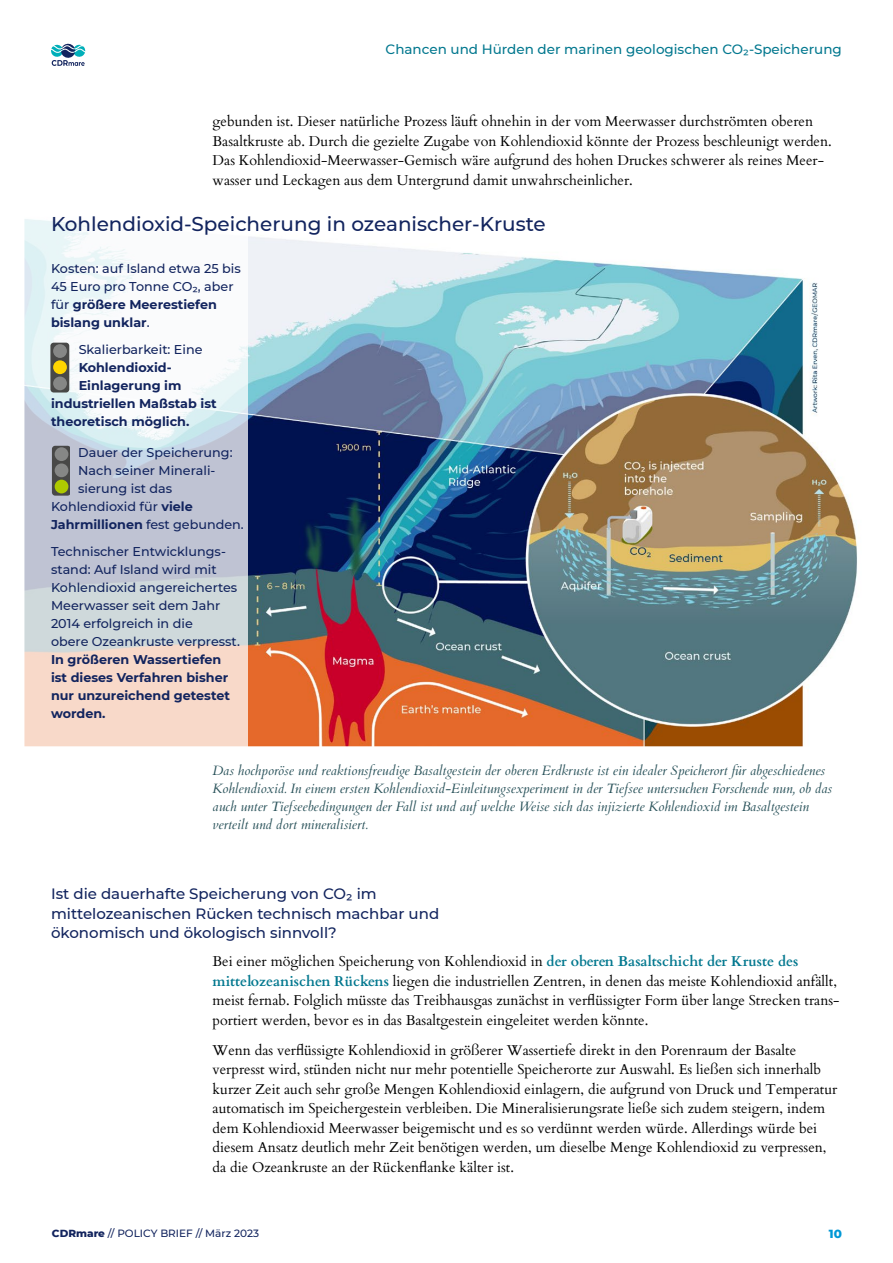
<style>
.page{position:relative;width:893px;height:1263px;background:#fff}
.page>*{position:absolute;margin:0;border:0;box-sizing:border-box;transform-origin:0 0}
.t1{font:500 19.95px "Montserrat";color:#12245e}
.t2{font:500 15px/19.5px "Montserrat";color:#12245e}
.t3{font:14.25px/19.5px "Cardo";color:#000}
.t4{font:italic 13.5px/18px "Cardo";color:#285159}
.t5{font:500 13.5px "Montserrat";color:#03788f}
.t6{font:500 12.75px/18px "Montserrat";color:#12245e}
.t7{font:700 12.75px/18px "Montserrat";color:#12245e}
.t8{font:800 12px "Montserrat";color:#0098d6}
.t9{font:500 10.5px "Montserrat";color:#12245e}
.s1{font-weight:700}
.s2{font-weight:500}
.s3{font-weight:700;color:#03788f}
.s4{font-weight:800}
</style>
<div class="page">
<svg style="left:51px;top:43px;width:34px;height:23px"></svg>
<img style="left:248px;top:236px;width:610px;height:510px">
<svg style="left:24px;top:219px;width:224px;height:528px"></svg>
<svg style="left:52px;top:446px;width:18px;height:50px"></svg>
<div style="left:55px;top:447px;width:13px;height:14px;background:#868786;border-radius:50%"></div>
<div style="left:55px;top:463px;width:13px;height:14px;background:#868786;border-radius:50%"></div>
<div style="left:55px;top:480px;width:13px;height:13px;background:#afca00;border-radius:50%"></div>
<div style="left:50px;top:343px;width:19px;height:49px;background:#484847;border-radius:3px"></div>
<div style="left:53px;top:344px;width:14px;height:14px;background:#868786;border-radius:50%"></div>
<div style="left:53px;top:360px;width:14px;height:14px;background:#ffd500;border-radius:50%"></div>
<div style="left:53px;top:376px;width:14px;height:14px;background:#868786;border-radius:50%"></div>
<p class="t5" style="left:386px;top:39px;width:458px">Chancen und Hürden der marinen geologischen CO2-Speicherung</p>
<p class="t3" style="left:213px;top:111px;width:621px">gebunden ist. Dieser natürliche Prozess läuft ohnehin in der vom Meerwasser durchströmten oberen Basaltkruste ab. Durch die gezielte Zugabe von Kohlendioxid könnte der Prozess beschleunigt werden.<br>Das Kohlendioxid-Meerwasser-Gemisch wäre aufgrund des hohen Druckes schwerer als reines Meer&shy;wasser und Leckagen aus dem Untergrund damit unwahrscheinlicher.</p>
<h1 class="t1" style="left:51px;top:210px;width:496px">Kohlendioxid-Speicherung in ozeanischer-Kruste</h1>
<p class="t6" style="left:51px;top:259px;width:191px">Kosten: auf Island etwa 25 bis<br>45 Euro pro Tonne CO2, aber für <span class="s1">größere Meerestiefen bislang unklar</span>.</p>
<p class="t6" style="left:79px;top:340px;width:125px">Skalierbarkeit: Eine</p>
<p class="t7" style="left:79px;top:358px;width:95px">Kohlendioxid-</p>
<p class="t7" style="left:79px;top:376px;width:104px">Einlagerung im</p>
<p class="t7" style="left:51px;top:394px;width:167px">industriellen Maßstab ist</p>
<p class="t7" style="left:51px;top:412px;width:140px">theoretisch möglich.</p>
<p class="t6" style="left:78px;top:443px;width:156px">Dauer der Speicherung:</p>
<p class="t6" style="left:78px;top:461px;width:139px">Nach seiner Minerali-</p>
<p class="t6" style="left:78px;top:479px;width:95px">sierung ist das</p>
<p class="t6" style="left:51px;top:497px;width:143px">Kohlendioxid für <span class="s1">viele</span></p>
<p class="t7" style="left:51px;top:515px;width:194px">Jahrmillionen <span class="s2">fest gebunden.</span></p>
<p class="t6" style="left:51px;top:542px;width:190px">Technischer Entwicklungs&shy;stand: Auf Island wird mit<br>Kohlendioxid angereichertes<br>Meerwasser seit dem Jahr<br>2014 erfolgreich in die<br>obere Ozeankruste verpresst.</p>
<p class="t7" style="left:51px;top:650px;width:180px">In größeren Wassertiefen ist dieses Verfahren bisher nur unzureichend getestet worden.</p>
<p class="t4" style="left:213px;top:761px;width:621px">Das hochporöse und reaktionsfreudige Basaltgestein der oberen Erdkruste ist ein idealer Speicherort für abgeschiedenes Kohlendioxid. In einem ersten Kohlendioxid-Einleitungsexperiment in der Tiefsee untersuchen Forschende nun, ob das auch unter Tiefseebedingungen der Fall ist und auf welche Weise sich das injizierte Kohlendioxid im Basaltgestein verteilt und dort mineralisiert.</p>
<p class="t2" style="left:51px;top:884px;width:390px">Ist die dauerhafte Speicherung von CO2 im mittelozeanischen Rücken technisch machbar und ökonomisch und ökologisch sinnvoll?</p>
<p class="t3" style="left:213px;top:951px;width:628px">Bei einer möglichen Speicherung von Kohlendioxid in <span class="s3">der oberen Basaltschicht der Kruste des mittelozeanischen Rückens</span> liegen die industriellen Zentren, in denen das meiste Kohlendioxid anfällt, meist fernab. Folglich müsste das Treibhausgas zunächst in verflüssigter Form über lange Strecken trans&shy;portiert werden, bevor es in das Basaltgestein eingeleitet werden könnte.</p>
<p class="t3" style="left:213px;top:1040px;width:626px">Wenn das verflüssigte Kohlendioxid in größerer Wassertiefe direkt in den Porenraum der Basalte verpresst wird, stünden nicht nur mehr potentielle Speicherorte zur Auswahl. Es ließen sich innerhalb kurzer Zeit auch sehr große Mengen Kohlendioxid einlagern, die aufgrund von Druck und Temperatur automatisch im Speichergestein verbleiben. Die Mineralisierungsrate ließe sich zudem steigern, indem dem Kohlendioxid Meerwasser beigemischt und es so verdünnt werden würde. Allerdings würde bei diesem Ansatz deutlich mehr Zeit benötigen werden, um dieselbe Menge Kohlendioxid zu verpressen, da die Ozeankruste an der Rückenflanke kälter ist.</p>
<p class="t9" style="left:52px;top:1226px;width:209px"><span class="s4">CDRmare</span> // POLICY BRIEF // März 2023</p>
<p class="t8" style="left:829px;top:1225px;width:15px">10</p>
</div>
